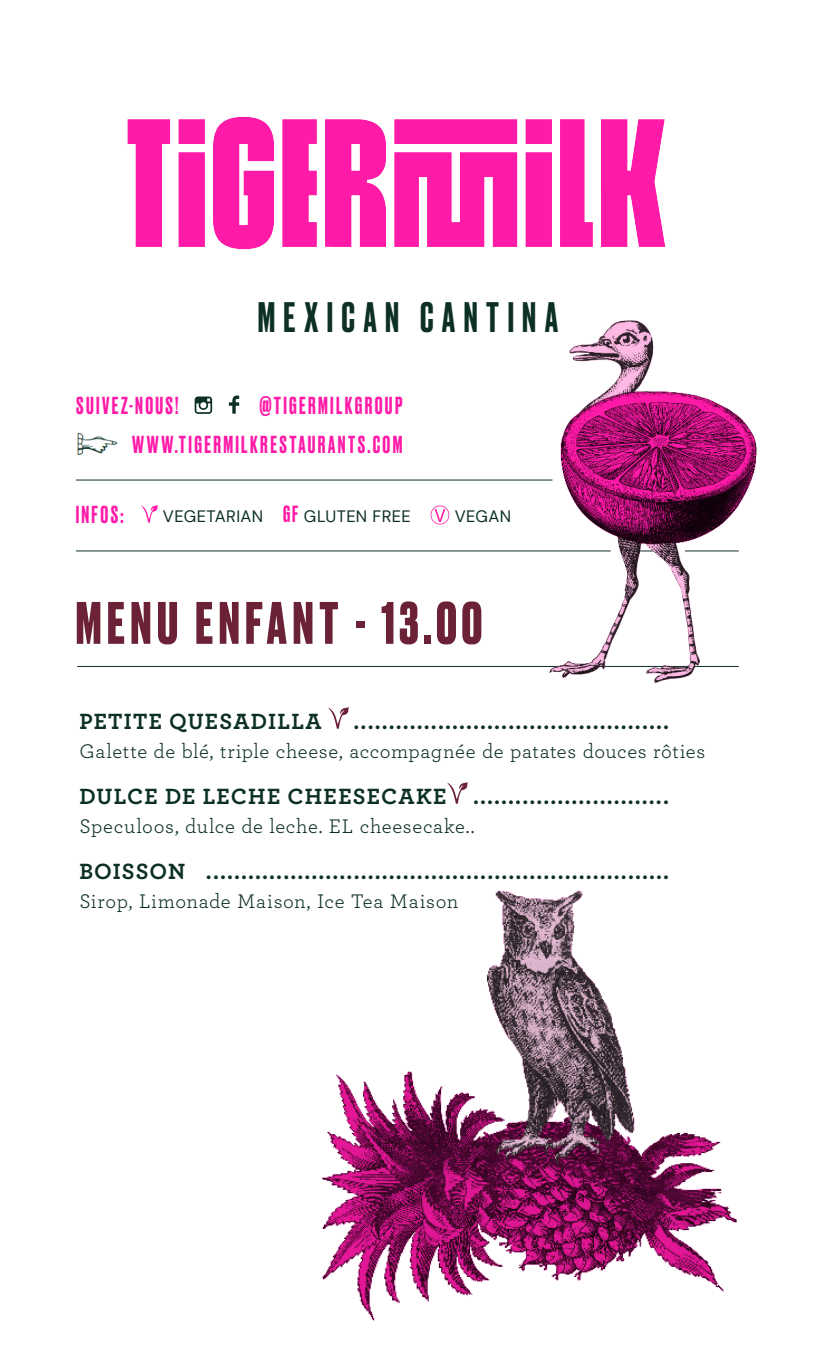
<style>
.page{position:relative;width:813px;height:1360px;background:#fff}
.page>*{position:absolute;margin:0;border:0;box-sizing:border-box;transform-origin:0 0}
.titre_niv_1{font:700 56.25px "Druk";letter-spacing:.095em;color:#6b2236}
.t1{font:500 40.12px "Druk";letter-spacing:.215em;color:#0d3026}
.info_niv_1{font:700 23.12px "Archer";letter-spacing:.05em;color:#0d3026}
.réseaux{font:500 23.12px "Druk";letter-spacing:.105em;color:#ff1aa8}
.texte_courant{font:20.62px "Archer";letter-spacing:.03em;color:#0d3026}
.infos_secondaires{font:16.5px "DM Sans";letter-spacing:.02em;color:#0d3026}
.s1{font-family:"Druk";font-weight:500;font-size:22px;color:#ff1aa8}
</style>
<div class="page">
<img style="left:127px;top:116px;width:539px;height:134px">
<hr style="left:76px;top:480px;width:476px;height:1px;background:#0d3026">
<hr style="left:77px;top:666px;width:661px;height:1px;background:#0d3026">
<hr style="left:76px;top:550px;width:534px;height:1px;background:#0d3026">
<img style="left:509px;top:320px;width:248px;height:363px">
<img style="left:321px;top:890px;width:416px;height:431px">
<img style="left:141px;top:505px;width:16px;height:17px">
<img style="left:430px;top:505px;width:19px;height:19px">
<svg style="left:195px;top:396px;width:17px;height:18px"></svg>
<svg style="left:229px;top:395px;width:10px;height:19px"></svg>
<img style="left:77px;top:432px;width:41px;height:23px">
<img style="left:329px;top:707px;width:19px;height:21px">
<img style="left:447px;top:782px;width:20px;height:21px">
<p class="t1" style="left:258px;top:289px;width:301px">MEXICAN CANTINA</p>
<p class="réseaux" style="left:259px;top:389px;width:144px">@TIGERMILKGROUP</p>
<p class="réseaux" style="left:76px;top:389px;width:104px">SUIVEZ-NOUS!</p>
<p class="réseaux" style="left:132px;top:429px;width:272px">WWW.TIGERMILKRESTAURANTS.COM</p>
<p class="réseaux" style="left:76px;top:499px;width:49px">INFOS:</p>
<p class="infos_secondaires" style="left:163px;top:506px;width:102px">VEGETARIAN</p>
<p class="infos_secondaires" style="left:283px;top:506px;width:129px"><span class="s1">GF</span> GLUTEN FREE</p>
<p class="infos_secondaires" style="left:454px;top:506px;width:58px">VEGAN</p>
<p class="titre_niv_1" style="left:76px;top:584px;width:408px">MENU ENFANT - 13.00</p>
<p class="info_niv_1" style="left:79px;top:702px;width:244px">PETITE QUESADILLA</p>
<p class="info_niv_1" style="left:353px;top:702px;width:317px">.............................................</p>
<p class="texte_courant" style="left:79px;top:737px;width:627px">Galette de blé, triple cheese, accompagnée de patates douces rôties</p>
<p class="info_niv_1" style="left:79px;top:777px;width:591px">DULCE DE LECHE CHEESECAKE ............................</p>
<p class="texte_courant" style="left:79px;top:812px;width:396px">Speculoos, dulce de leche. EL cheesecake..</p>
<p class="info_niv_1" style="left:79px;top:852px;width:591px">BOISSON ..................................................................</p>
<p class="texte_courant" style="left:79px;top:887px;width:380px">Sirop, Limonade Maison, Ice Tea Maison</p>
</div>
